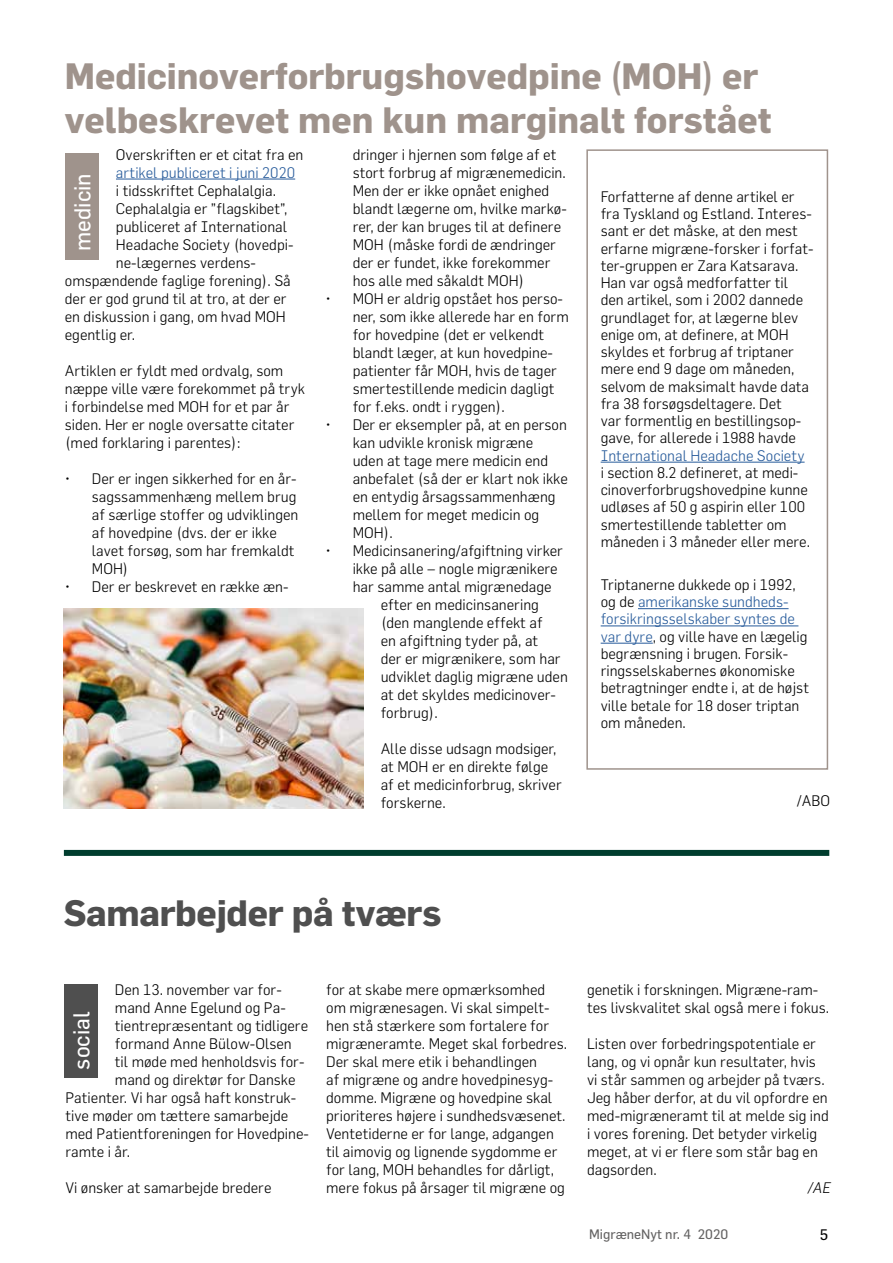
<style>
.page{position:relative;width:893px;height:1263px;background:#fff}
.page>*{position:absolute;margin:0;border:0;box-sizing:border-box;transform-origin:0 0}
.t1{font:700 36px/43.2px "Flama";color:#9f938c}
.t2{font:700 36px "Flama";letter-spacing:-.01em;color:#4f4f4f}
.t3{font:22.5px "Flama";color:#fff}
.t4{font:300 15px/18px "Flama";color:#000}
.t5{font:300 15px "Flama";color:#275b9b}
.t6{font:italic 300 15px "Flama";color:#000}
.t7{font:15px "Flama";color:#000}
.t8{font:13.5px "Flama";color:#646363}
.s1{color:#275b9b}
</style>
<div class="page">
<hr style="left:601px;top:462px;width:204px;height:1px;background:#275b9b">
<hr style="left:638px;top:608px;width:150px;height:1px;background:#275b9b">
<hr style="left:601px;top:626px;width:197px;height:1px;background:#275b9b">
<hr style="left:601px;top:643px;width:52px;height:1px;background:#275b9b">
<div style="left:586px;top:149px;width:242px;height:621px;border:2px solid #9f938c"></div>
<hr style="left:116px;top:179px;width:179px;height:1px;background:#275b9b">
<div style="left:66px;top:153px;width:33px;height:106px;background:#9f938c"></div>
<div style="left:64px;top:850px;width:765px;height:6px;background:#003d2e"></div>
<img style="left:64px;top:609px;width:300px;height:199px">
<div style="left:65px;top:984px;width:33px;height:94px;background:#4f4f4f"></div>
<h1 class="t1" style="left:65px;top:54px;width:708px">Medicinoverforbrugshovedpine (MOH) er velbeskrevet men kun marginalt forstået</h1>
<p class="t4" style="left:116px;top:145px;width:189px">Overskriften er et citat fra en</p>
<p class="t5" style="left:116px;top:163px;width:181px">artikel publiceret i juni 2020</p>
<p class="t4" style="left:116px;top:181px;width:162px">i tidsskriftet Cephalalgia.</p>
<p class="t4" style="left:116px;top:199px;width:173px">Cephalalgia er ”flagskibet”,</p>
<p class="t4" style="left:116px;top:217px;width:173px">publiceret af International</p>
<p class="t4" style="left:116px;top:235px;width:179px">Headache Society (hovedpi-</p>
<p class="t4" style="left:116px;top:253px;width:142px">ne-lægernes verdens-</p>
<p class="t4" style="left:65px;top:271px;width:228px">omspændende faglige forening). Så</p>
<p class="t4" style="left:65px;top:289px;width:223px">der er god grund til at tro, at der er</p>
<p class="t4" style="left:65px;top:307px;width:223px">en diskussion i gang, om hvad MOH</p>
<p class="t4" style="left:65px;top:325px;width:72px">egentlig er.</p>
<p class="t4" style="left:65px;top:361px;width:242px">Artiklen er fyldt med ordvalg, som næppe ville være forekommet på tryk i forbindelse med MOH for et par år siden. Her er nogle oversatte citater (med forklaring i parentes):</p>
<p class="t4" style="left:92px;top:469px;width:208px;text-indent:-27px">• Der er ingen sikkerhed for en år&shy;sagssammenhæng mellem brug af særlige stoffer og udviklingen af hovedpine (dvs. der er ikke lavet forsøg, som har fremkaldt<br>MOH)</p>
<p class="t4" style="left:65px;top:577px;width:225px">• Der er beskrevet en række æn-</p>
<p class="t4" style="left:353px;top:145px;width:216px">dringer i hjernen som følge af et stort forbrug af migrænemedicin.<br>Men der er ikke opnået enighed blandt lægerne om, hvilke markø&shy;rer, der kan bruges til at definere<br>MOH (måske fordi de ændringer der er fundet, ikke forekommer hos alle med såkaldt MOH)</p>
<p class="t4" style="left:353px;top:289px;width:218px;text-indent:-27px">• MOH er aldrig opstået hos perso&shy;ner, som ikke allerede har en form for hovedpine (det er velkendt blandt læger, at kun hovedpine&shy;patienter får MOH, hvis de tager smertestillende medicin dagligt for f.eks. ondt i ryggen).</p>
<p class="t4" style="left:353px;top:415px;width:217px;text-indent:-27px">• Der er eksempler på, at en person kan udvikle kronisk migræne uden at tage mere medicin end anbefalet (så der er klart nok ikke en entydig årsagssammenhæng mellem for meget medicin og<br>MOH).</p>
<p class="t4" style="left:326px;top:541px;width:239px">• Medicinsanering/afgiftning virker</p>
<p class="t4" style="left:353px;top:559px;width:206px">ikke på alle – nogle migrænikere</p>
<p class="t4" style="left:353px;top:577px;width:201px">har samme antal migrænedage</p>
<p class="t4" style="left:381px;top:595px;width:160px">efter en medicinsanering</p>
<p class="t4" style="left:381px;top:613px;width:163px">(den manglende effekt af</p>
<p class="t4" style="left:381px;top:631px;width:159px">en afgiftning tyder på, at</p>
<p class="t4" style="left:381px;top:649px;width:182px">der er migrænikere, som har</p>
<p class="t4" style="left:381px;top:667px;width:189px">udviklet daglig migræne uden</p>
<p class="t4" style="left:381px;top:685px;width:177px">at det skyldes medicinover-</p>
<p class="t4" style="left:381px;top:703px;width:59px">forbrug).</p>
<p class="t4" style="left:381px;top:739px;width:183px">Alle disse udsagn modsiger, at MOH er en direkte følge af et medicinforbrug, skriver forskerne.</p>
<h2 class="t3" style="left:69px;top:251px;width:79px;rotate:-90deg">medicin</h2>
<p class="t4" style="left:601px;top:188px;width:215px;line-height:17.2px">Forfatterne af denne artikel er fra Tyskland og Estland. Interes&shy;sant er det måske, at den mest erfarne migræne-forsker i forfat&shy;ter-gruppen er Zara Katsarava.<br>Han var også medforfatter til den artikel, som i 2002 dannede grundlaget for, at lægerne blev enige om, at definere, at MOH skyldes et forbrug af triptaner mere end 9 dage om måneden, selvom de maksimalt havde data fra 38 forsøgsdeltagere. Det<br>var formentlig en bestillingsop&shy;gave, for allerede i 1988 havde</p>
<p class="t5" style="left:601px;top:446px;width:205px">International Headache Society</p>
<p class="t4" style="left:601px;top:464px;width:211px;line-height:17.2px">i section 8.2 defineret, at medi&shy;cinoverforbrugshovedpine kunne udløses af 50 g aspirin eller 100 smertestillende tabletter om måneden i 3 måneder eller mere.</p>
<p class="t4" style="left:601px;top:576px;width:210px;line-height:17.2px">Triptanerne dukkede op i 1992, og de <span class="s1">amerikanske sundheds&shy;forsikringsselskaber syntes de var dyre</span>, og ville have en lægelig begrænsning i brugen. Forsik&shy;ringsselskabernes økonomiske betragtninger endte i, at de højst ville betale for 18 doser triptan om måneden.</p>
<p class="t4" style="left:797px;top:791px;width:35px">/ABO</p>
<h1 class="t2" style="left:64px;top:891px;width:379px">Samarbejder på tværs</h1>
<p class="t4" style="left:115px;top:980px;width:168px">Den 13. november var for-</p>
<p class="t4" style="left:115px;top:998px;width:172px">mand Anne Egelund og Pa-</p>
<p class="t4" style="left:115px;top:1016px;width:195px">tientrepræsentant og tidligere</p>
<p class="t4" style="left:115px;top:1034px;width:178px">formand Anne Bülow-Olsen</p>
<p class="t4" style="left:115px;top:1052px;width:191px">til møde med henholdsvis for-</p>
<p class="t4" style="left:115px;top:1070px;width:182px">mand og direktør for Danske</p>
<p class="t4" style="left:65px;top:1088px;width:232px">Patienter. Vi har også haft konstruk-</p>
<p class="t4" style="left:65px;top:1106px;width:224px">tive møder om tættere samarbejde</p>
<p class="t4" style="left:65px;top:1124px;width:245px">med Patientforeningen for Hovedpine-</p>
<p class="t4" style="left:65px;top:1142px;width:66px">ramte i år.</p>
<p class="t4" style="left:65px;top:1178px;width:208px">Vi ønsker at samarbejde bredere</p>
<h2 class="t3" style="left:68px;top:1069px;width:60px;rotate:-90deg">social</h2>
<p class="t4" style="left:326px;top:980px;width:242px">for at skabe mere opmærksomhed om migrænesagen. Vi skal simpelt&shy;hen stå stærkere som fortalere for migræneramte. Meget skal forbedres.<br>Der skal mere etik i behandlingen<br>af migræne og andre hovedpinesyg&shy;domme. Migræne og hovedpine skal prioriteres højere i sundhedsvæsenet.<br>Ventetiderne er for lange, adgangen til aimovig og lignende sygdomme er for lang, MOH behandles for dårligt, mere fokus på årsager til migræne og</p>
<p class="t4" style="left:587px;top:980px;width:244px">genetik i forskningen. Migræne-ram&shy;tes livskvalitet skal også mere i fokus.</p>
<p class="t4" style="left:587px;top:1034px;width:243px">Listen over forbedringspotentiale er lang, og vi opnår kun resultater, hvis vi står sammen og arbejder på tværs.<br>Jeg håber derfor, at du vil opfordre en med-migræneramt til at melde sig ind i vores forening. Det betyder virkelig meget, at vi er flere som står bag en dagsorden.</p>
<p class="t6" style="left:808px;top:1179px;width:25px">/AE</p>
<p class="t8" style="left:589px;top:1225px;width:141px">MigræneNyt nr. 4 2020</p>
<p class="t7" style="left:820px;top:1225px;width:10px">5</p>
</div>
